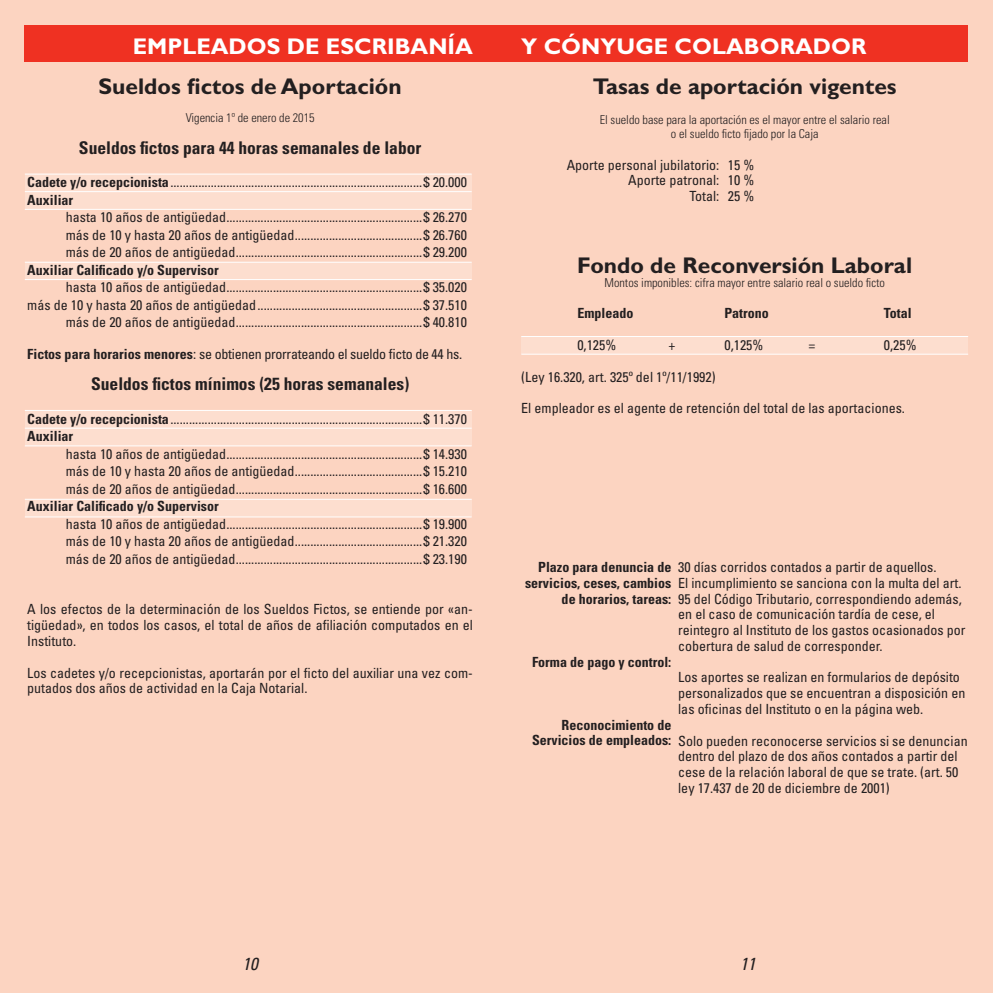
<style>
.page{position:relative;width:993px;height:993px;background:#fff}
.page>*{position:absolute;margin:0;border:0;box-sizing:border-box;transform-origin:0 0}
.Titulo{font:700 22.75px "Gill Sans Std";color:#231f20}
.Titulo-2{font:700 22.75px "Gill Sans Std";color:#fff}
.Parrafo{font:700 condensed 17.5px "Univers";color:#231f20}
.t1{font:italic condensed 17.5px "Univers";color:#231f20}
.Parrafo-2{font:condensed 14px/15.8px "Univers";color:#231f20}
.Parrafo-3{font:700 condensed 14px "Univers";color:#231f20}
.Parrafo-4{font:condensed 14px "Univers";letter-spacing:-.02em;color:#231f20}
.Bajada_de_título{font:300 condensed 12.25px "Univers";color:#231f20}
.s1{font-weight:700}
</style>
<div class="page">
<div style="left:0;top:0;width:992px;height:992px;background:#fcd4c1"></div>
<div style="left:521px;top:336px;width:446px;height:18px;background:#fddecf"></div>
<hr style="left:521px;top:336px;width:446px;height:1px;background:#fff">
<hr style="left:521px;top:353px;width:446px;height:1px;background:#fff">
<div style="left:25px;top:25px;width:942px;height:37px;background:#ef3122"></div>
<div style="left:25px;top:174px;width:446px;height:17px;background:#fddecf"></div>
<div style="left:25px;top:191px;width:446px;height:18px;background:#fddecf"></div>
<div style="left:25px;top:262px;width:446px;height:18px;background:#fddecf"></div>
<div style="left:25px;top:410px;width:446px;height:18px;background:#fddecf"></div>
<div style="left:25px;top:428px;width:446px;height:17px;background:#fddecf"></div>
<div style="left:25px;top:499px;width:446px;height:17px;background:#fddecf"></div>
<hr style="left:25px;top:173px;width:446px;height:1px;background:#fff">
<hr style="left:25px;top:191px;width:446px;height:1px;background:#fff">
<hr style="left:25px;top:209px;width:446px;height:1px;background:#fff">
<hr style="left:25px;top:262px;width:446px;height:1px;background:#fff">
<hr style="left:25px;top:279px;width:446px;height:1px;background:#fff">
<hr style="left:25px;top:410px;width:446px;height:1px;background:#fff">
<hr style="left:25px;top:427px;width:446px;height:1px;background:#fff">
<hr style="left:25px;top:445px;width:446px;height:1px;background:#fff">
<hr style="left:25px;top:498px;width:446px;height:1px;background:#fff">
<hr style="left:25px;top:516px;width:446px;height:1px;background:#fff">
<p class="Titulo-2" style="left:133px;top:33px;width:341px">EMPLEADOS DE ESCRIBANÍA</p>
<p class="Titulo" style="left:98px;top:73px;width:304px">Sueldos fictos de Aportación</p>
<p class="Bajada_de_título" style="left:186px;top:111px;width:130px">Vigencia 1º de enero de 2015</p>
<p class="Parrafo" style="left:79px;top:137px;width:344px">Sueldos fictos para 44 horas semanales de labor</p>
<p class="Parrafo-2" style="left:27px;top:174px;width:441px"><span class="s1">Cadete y/o recepcionista</span>.................................................................................$ 20.000</p>
<p class="Parrafo-3" style="left:27px;top:191px;width:47px">Auxiliar</p>
<p class="Parrafo-2" style="left:66px;top:209px;width:402px">hasta 10 años de antigüedad...............................................................$ 26.270</p>
<p class="Parrafo-2" style="left:66px;top:226px;width:402px">más de 10 y hasta 20 años de antigüedad.........................................$ 26.760</p>
<p class="Parrafo-2" style="left:66px;top:244px;width:402px">más de 20 años de antigüedad............................................................$ 29.200</p>
<p class="Parrafo-3" style="left:27px;top:261px;width:193px">Auxiliar Calificado y/o Supervisor</p>
<p class="Parrafo-2" style="left:27px;top:278px;width:441px;line-height:17.5px;text-align:right">hasta 10 años de antigüedad...............................................................$ 35.020<br>más de 10 y hasta 20 años de antigüedad.....................................................$ 37.510</p>
<p class="Parrafo-2" style="left:66px;top:314px;width:402px">más de 20 años de antigüedad............................................................$ 40.810</p>
<p class="Parrafo-4" style="left:27px;top:345px;width:436px"><span class="s1">Fictos para horarios menores</span>: se obtienen prorrateando el sueldo ficto de 44 hs.</p>
<p class="Parrafo" style="left:91px;top:373px;width:319px">Sueldos fictos mínimos (25 horas semanales)</p>
<p class="Parrafo-2" style="left:27px;top:410px;width:441px"><span class="s1">Cadete y/o recepcionista</span>.................................................................................$ 11.370</p>
<p class="Parrafo-3" style="left:27px;top:427px;width:47px">Auxiliar</p>
<p class="Parrafo-2" style="left:66px;top:445px;width:402px">hasta 10 años de antigüedad...............................................................$ 14.930</p>
<p class="Parrafo-2" style="left:66px;top:463px;width:402px">más de 10 y hasta 20 años de antigüedad.........................................$ 15.210</p>
<p class="Parrafo-2" style="left:66px;top:480px;width:402px">más de 20 años de antigüedad............................................................$ 16.600</p>
<p class="Parrafo-3" style="left:27px;top:497px;width:193px">Auxiliar Calificado y/o Supervisor</p>
<p class="Parrafo-2" style="left:66px;top:515px;width:402px">hasta 10 años de antigüedad...............................................................$ 19.900</p>
<p class="Parrafo-2" style="left:66px;top:533px;width:402px">más de 10 y hasta 20 años de antigüedad.........................................$ 21.320</p>
<p class="Parrafo-2" style="left:66px;top:550px;width:402px">más de 20 años de antigüedad............................................................$ 23.190</p>
<p class="Parrafo-2" style="left:27px;top:601px;width:447px;text-align:justify">A los efectos de la determinación de los Sueldos Fictos, se entiende por «an&shy;tigüedad», en todos los casos, el total de años de afiliación computados en el Instituto.</p>
<p class="Parrafo-2" style="left:27px;top:664px;width:447px">Los cadetes y/o recepcionistas, aportarán por el ficto del auxiliar una vez com&shy;putados dos años de actividad en la Caja Notarial.</p>
<p class="Titulo-2" style="left:521px;top:33px;width:346px">Y CÓNYUGE COLABORADOR</p>
<p class="Titulo" style="left:592px;top:73px;width:305px">Tasas de aportación vigentes</p>
<p class="Bajada_de_título" style="left:599px;top:112px;width:291px">El sueldo base para la aportación es el mayor entre el salario real</p>
<p class="Bajada_de_título" style="left:670px;top:126px;width:149px">o el sueldo ficto fijado por la Caja</p>
<p class="Parrafo-2" style="left:566px;top:156px;width:189px">Aporte personal jubilatorio: 15 %</p>
<p class="Parrafo-2" style="left:628px;top:172px;width:127px">Aporte patronal: 10 %</p>
<p class="Parrafo-2" style="left:689px;top:188px;width:66px">Total: 25 %</p>
<p class="Titulo" style="left:577px;top:252px;width:336px">Fondo de Reconversión Laboral</p>
<p class="Bajada_de_título" style="left:604px;top:275px;width:282px">Montos imponibles: cifra mayor entre salario real o sueldo ficto</p>
<p class="Parrafo-3" style="left:577px;top:305px;width:57px">Empleado</p>
<p class="Parrafo-3" style="left:724px;top:305px;width:46px">Patrono</p>
<p class="Parrafo-3" style="left:883px;top:305px;width:29px">Total</p>
<p class="Parrafo-2" style="left:577px;top:337px;width:40px">0,125%</p>
<p class="Parrafo-2" style="left:668px;top:337px;width:8px">+</p>
<p class="Parrafo-2" style="left:724px;top:337px;width:40px">0,125%</p>
<p class="Parrafo-2" style="left:808px;top:337px;width:8px">=</p>
<p class="Parrafo-2" style="left:883px;top:337px;width:34px">0,25%</p>
<p class="Parrafo-2" style="left:521px;top:368px;width:196px">(Ley 16.320, art. 325º del 1º/11/1992)</p>
<p class="Parrafo-2" style="left:521px;top:400px;width:385px">El empleador es el agente de retención del total de las aportaciones.</p>
<p class="Parrafo-3" style="left:538px;top:558px;width:134px">Plazo para denuncia de</p>
<p class="Parrafo-3" style="left:525px;top:574px;width:148px">servicios, ceses, cambios</p>
<p class="Parrafo-3" style="left:561px;top:589px;width:111px">de horarios, tareas:</p>
<p class="Parrafo-2" style="left:678px;top:559px;width:260px">30 días corridos contados a partir de aquellos.</p>
<p class="Parrafo-2" style="left:678px;top:574px;width:288px">El incumplimiento se sanciona con la multa del art.<br>95 del Código Tributario, correspondiendo además, en el caso de comunicación tardía de cese, el reintegro al Instituto de los gastos ocasionados por cobertura de salud de corresponder.</p>
<p class="Parrafo-2" style="left:678px;top:669px;width:283px">Los aportes se realizan en formularios de depósito</p>
<p class="Parrafo-2" style="left:678px;top:685px;width:288px">personalizados que se encuentran a disposición en las oficinas del Instituto o en la página web.</p>
<p class="Parrafo-2" style="left:678px;top:732px;width:291px">Solo pueden reconocerse servicios si se denuncian</p>
<p class="Parrafo-2" style="left:678px;top:748px;width:281px">dentro del plazo de dos años contados a partir del</p>
<p class="Parrafo-2" style="left:678px;top:763px;width:281px">cese de la relación laboral de que se trate. (art. 50</p>
<p class="Parrafo-2" style="left:678px;top:779px;width:213px">ley 17.437 de 20 de diciembre de 2001)</p>
<p class="Parrafo-3" style="left:532px;top:652px;width:141px">Forma de pago y control:</p>
<p class="Parrafo-3" style="left:561px;top:715px;width:111px">Reconocimiento de</p>
<p class="Parrafo-3" style="left:532px;top:731px;width:141px">Servicios de empleados:</p>
<p class="t1" style="left:242px;top:952px;width:17px">10</p>
<p class="t1" style="left:739px;top:952px;width:17px">11</p>
</div>
